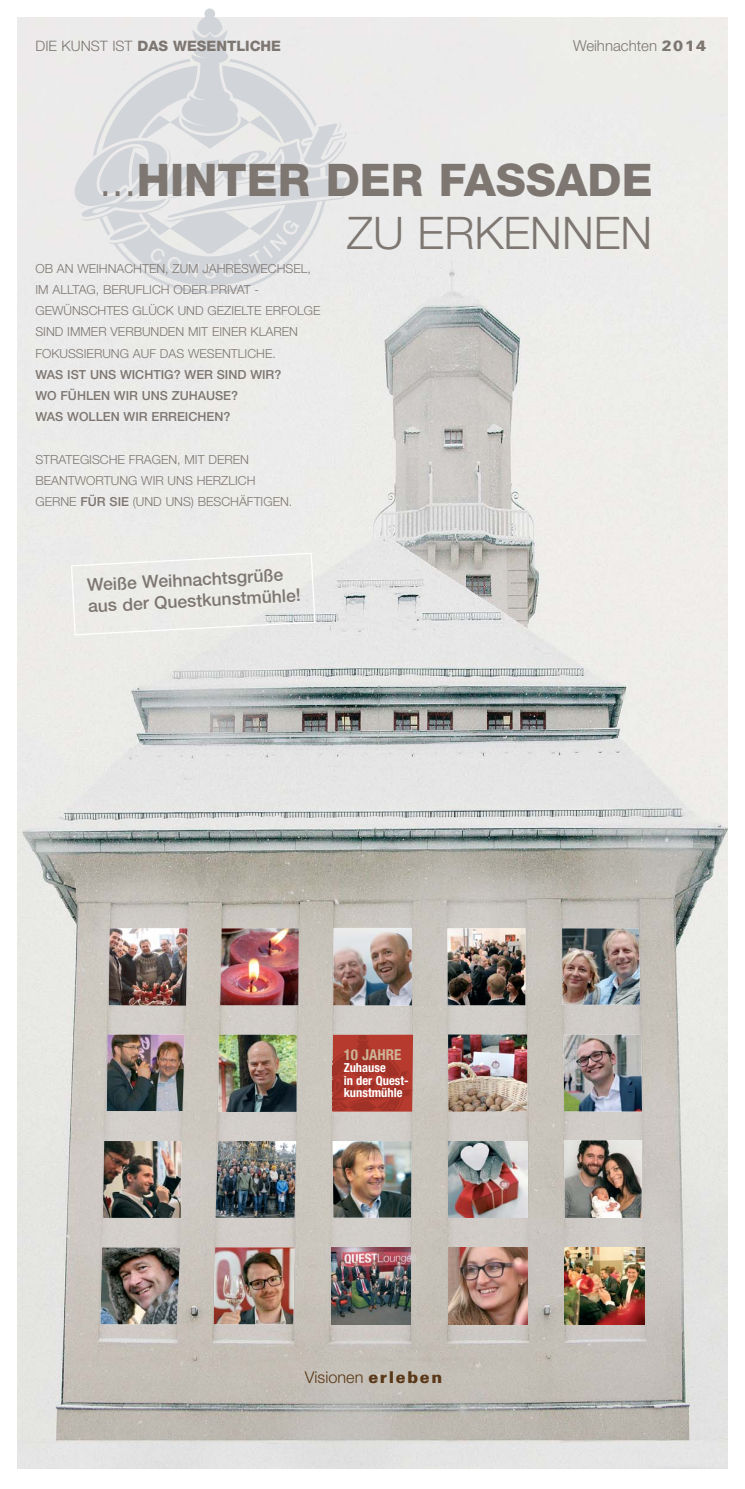
<style>
.page{position:relative;width:745px;height:1489px;background:#fff}
.page>*{position:absolute;margin:0;border:0;box-sizing:border-box;transform-origin:0 0}
.t1{font:800 45px/53.8px "Helvetica Neue";color:#7d7671;text-align:right}
.t2{font:500 17.5px/21.2px "Helvetica Neue";color:#7d7671}
.t3{font:300 16.25px "Helvetica Neue";color:#5a3716}
.t4{font:300 15px "Helvetica Neue";color:#7d7671}
.t5{font:700 condensed 15px "Helvetica Neue";color:#ceb496}
.t6{font:800 14.38px "Helvetica Neue";color:#7d7671}
.t7{font:300 12.5px/21.2px "Helvetica Neue";color:#7d7671}
.t8{font:500 12.5px/21.2px "Helvetica Neue";color:#7d7671}
.t9{font:700 condensed 12.5px/12.5px "Helvetica Neue";color:#fff}
.s1{font-weight:300}
.s2{font-family:"Univers";font-weight:900}
.s3{font-weight:500}
</style>
<div class="page">
<img style="left:18px;top:18px;width:708px;height:1450px">
<div style="left:70px;top:552px;width:246px;height:84px;background:#ebece8"></div>
<svg style="left:74px;top:8px;width:277px;height:286px;background:#e1e2e3"></svg>
<img style="left:109px;top:928px;width:78px;height:78px">
<img style="left:220px;top:928px;width:79px;height:77px">
<img style="left:333px;top:928px;width:78px;height:77px">
<img style="left:447px;top:928px;width:78px;height:77px">
<img style="left:561px;top:928px;width:78px;height:77px">
<img style="left:107px;top:1035px;width:78px;height:76px">
<img style="left:218px;top:1035px;width:79px;height:77px">
<img style="left:448px;top:1034px;width:79px;height:77px">
<img style="left:563px;top:1034px;width:78px;height:77px">
<img style="left:103px;top:1141px;width:78px;height:77px">
<img style="left:215px;top:1141px;width:81px;height:77px">
<img style="left:332px;top:1141px;width:79px;height:76px">
<img style="left:448px;top:1141px;width:79px;height:77px">
<img style="left:564px;top:1140px;width:77px;height:78px">
<img style="left:100px;top:1247px;width:80px;height:77px">
<img style="left:214px;top:1247px;width:80px;height:77px">
<img style="left:331px;top:1247px;width:79px;height:77px">
<img style="left:448px;top:1247px;width:79px;height:77px">
<img style="left:564px;top:1247px;width:80px;height:77px">
<img style="left:332px;top:1035px;width:80px;height:76px">
<p class="t6" style="left:36px;top:40px;width:247px"><span class="s1">DIE KUNST IST</span> DAS WESENTLICHE</p>
<p class="t4" style="left:572px;top:40px;width:135px">Weihnachten <span class="s2">2014</span></p>
<h1 class="t1" style="left:99px;top:157px;width:554px"><span class="s1">...</span>HINTER DER FASSADE<br><span class="s1">ZU ERKENNEN</span></h1>
<p class="t7" style="left:35px;top:259px;width:286px">OB AN WEIHNACHTEN, ZUM JAHRESWECHSEL, IM ALLTAG, BERUFLICH ODER PRIVAT - GEWÜNSCHTES GLÜCK UND GEZIELTE ERFOLGE SIND IMMER VERBUNDEN MIT EINER KLAREN FOKUSSIERUNG AUF DAS WESENTLICHE.</p>
<p class="t8" style="left:35px;top:365px;width:247px">WAS IST UNS WICHTIG? WER SIND WIR?<br>WO FÜHLEN WIR UNS ZUHAUSE?<br>WAS WOLLEN WIR ERREICHEN?</p>
<p class="t7" style="left:35px;top:450px;width:258px">STRATEGISCHE FRAGEN, MIT DEREN<br>BEANTWORTUNG WIR UNS HERZLICH<br>GERNE <span class="s3">FÜR SIE</span> (UND UNS) BESCHÄFTIGEN.</p>
<h2 class="t2" style="left:86px;top:576px;width:214px;rotate:-3deg">Weiße Weihnachtsgrüße aus der Questkunstmühle!</h2>
<p class="t5" style="left:343px;top:1049px;width:59px">10 JAHRE</p>
<p class="t9" style="left:343px;top:1063px;width:66px">Zuhause<br>in der Quest&shy;kunstmühle</p>
<h3 class="t3" style="left:305px;top:1371px;width:139px">Visionen <span class="s2">erleben</span></h3>
</div>
